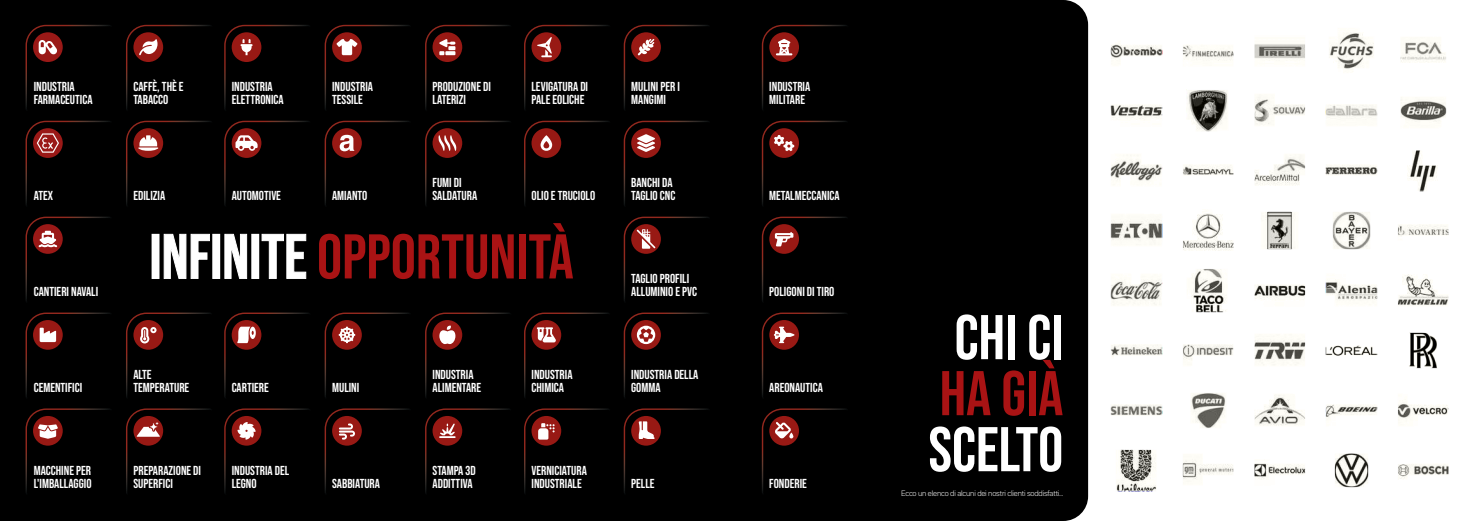
<style>
.page{position:relative;width:1474px;height:521px;background:#fff}
.page>*{position:absolute;margin:0;border:0;box-sizing:border-box;transform-origin:0 0}
.t1{font:700 63px "Bebas Neue Pro";color:#a91314}
.t2{font:700 63px "Bebas Neue Pro";color:#fff}
.t3{font:700 13.04px/13px "Bebas Neue Pro";color:#fff}
.t4{font:300 7px "Bw Seido Round DEMO";letter-spacing:-.025em;color:#fff}
.s1{color:#fff}
</style>
<div class="page">
<div style="left:737px;top:0;width:351px;height:521px;background:#000"></div>
<div style="left:0;top:0;width:737px;height:521px;background:#000"></div>
<img style="left:1255px;top:284px;width:48px;height:16px">
<img style="left:1327px;top:279px;width:48px;height:22px">
<div style="left:1325px;top:264px;width:52px;height:52px;border:1px solid #fff"></div>
<img style="left:1255px;top:154px;width:48px;height:32px">
<img style="left:1255px;top:394px;width:48px;height:32px">
<img style="left:1401px;top:97px;width:43px;height:25px">
<img style="left:1334px;top:213px;width:34px;height:35px">
<div style="left:1332px;top:211px;width:38px;height:39px;border:1px solid #fff"></div>
<img style="left:1327px;top:404px;width:48px;height:16px">
<img style="left:1399px;top:464px;width:48px;height:15px">
<img style="left:1112px;top:44px;width:48px;height:17px">
<img style="left:1112px;top:279px;width:48px;height:27px">
<div style="left:1110px;top:264px;width:52px;height:52px;border:1px solid #fff"></div>
<img style="left:1327px;top:105px;width:48px;height:15px">
<img style="left:1191px;top:394px;width:33px;height:32px">
<div style="left:1189px;top:392px;width:37px;height:36px;border:1px solid #fff"></div>
<img style="left:1112px;top:217px;width:48px;height:28px">
<div style="left:1110px;top:205px;width:52px;height:51px;border:1px solid #fff"></div>
<img style="left:1255px;top:463px;width:48px;height:17px">
<img style="left:1401px;top:40px;width:43px;height:23px">
<img style="left:1262px;top:213px;width:33px;height:35px">
<div style="left:1260px;top:211px;width:39px;height:39px;border:1px solid #fff"></div>
<img style="left:1327px;top:165px;width:48px;height:10px">
<img style="left:1184px;top:45px;width:48px;height:16px">
<img style="left:1330px;top:32px;width:42px;height:37px">
<img style="left:1184px;top:459px;width:48px;height:23px">
<div style="left:1182px;top:444px;width:52px;height:52px;border:1px solid #fff"></div>
<img style="left:1407px;top:152px;width:31px;height:37px">
<img style="left:1112px;top:344px;width:48px;height:12px">
<img style="left:1184px;top:344px;width:48px;height:17px">
<img style="left:1112px;top:154px;width:48px;height:31px">
<img style="left:1188px;top:91px;width:39px;height:39px">
<div style="left:1186px;top:89px;width:43px;height:43px;border:1px solid #fff"></div>
<img style="left:1327px;top:345px;width:48px;height:11px">
<img style="left:1184px;top:213px;width:48px;height:38px">
<img style="left:1399px;top:274px;width:48px;height:32px">
<img style="left:1399px;top:224px;width:48px;height:13px">
<img style="left:1255px;top:44px;width:48px;height:17px">
<div style="left:1253px;top:25px;width:52px;height:52px;border:1px solid #fff"></div>
<img style="left:1409px;top:334px;width:28px;height:32px">
<div style="left:1404px;top:332px;width:37px;height:36px;border:1px solid #fff"></div>
<img style="left:1184px;top:165px;width:48px;height:10px">
<img style="left:1112px;top:404px;width:48px;height:12px">
<img style="left:1255px;top:94px;width:48px;height:31px">
<img style="left:1255px;top:334px;width:48px;height:32px">
<div style="left:1253px;top:324px;width:52px;height:52px;border:1px solid #fff"></div>
<img style="left:1191px;top:270px;width:36px;height:40px">
<div style="left:1185px;top:268px;width:45px;height:44px;border:1px solid #fff"></div>
<img style="left:1117px;top:451px;width:38px;height:38px">
<div style="left:1115px;top:449px;width:42px;height:42px;border:1px solid #fff"></div>
<img style="left:1399px;top:400px;width:48px;height:21px">
<img style="left:1112px;top:104px;width:48px;height:16px">
<img style="left:1336px;top:455px;width:30px;height:30px">
<div style="left:1334px;top:453px;width:34px;height:34px;border:1px solid #fff"></div>
<svg style="left:761px;top:24px;width:89px;height:89px"></svg>
<svg style="left:126px;top:312px;width:85px;height:85px"></svg>
<svg style="left:761px;top:120px;width:89px;height:89px"></svg>
<svg style="left:224px;top:312px;width:85px;height:85px"></svg>
<svg style="left:761px;top:216px;width:89px;height:89px"></svg>
<svg style="left:324px;top:312px;width:86px;height:85px"></svg>
<svg style="left:761px;top:312px;width:89px;height:89px"></svg>
<svg style="left:761px;top:408px;width:89px;height:89px"></svg>
<svg style="left:524px;top:312px;width:85px;height:85px"></svg>
<svg style="left:25px;top:216px;width:85px;height:86px"></svg>
<svg style="left:25px;top:312px;width:86px;height:86px"></svg>
<svg style="left:25px;top:408px;width:86px;height:86px"></svg>
<svg style="left:126px;top:120px;width:85px;height:86px"></svg>
<svg style="left:224px;top:120px;width:85px;height:85px"></svg>
<svg style="left:524px;top:120px;width:85px;height:86px"></svg>
<svg style="left:425px;top:312px;width:85px;height:85px"></svg>
<svg style="left:324px;top:408px;width:86px;height:85px"></svg>
<svg style="left:224px;top:408px;width:85px;height:85px"></svg>
<svg style="left:425px;top:408px;width:85px;height:85px"></svg>
<svg style="left:524px;top:408px;width:85px;height:85px"></svg>
<svg style="left:126px;top:408px;width:85px;height:85px"></svg>
<svg style="left:25px;top:120px;width:85px;height:86px"></svg>
<svg style="left:524px;top:24px;width:85px;height:86px"></svg>
<svg style="left:425px;top:24px;width:85px;height:86px"></svg>
<svg style="left:25px;top:24px;width:85px;height:86px"></svg>
<svg style="left:126px;top:24px;width:85px;height:86px"></svg>
<svg style="left:224px;top:24px;width:85px;height:85px"></svg>
<svg style="left:324px;top:24px;width:86px;height:86px"></svg>
<svg style="left:623px;top:408px;width:86px;height:85px"></svg>
<svg style="left:623px;top:120px;width:86px;height:86px"></svg>
<svg style="left:623px;top:312px;width:86px;height:85px"></svg>
<svg style="left:425px;top:120px;width:85px;height:85px"></svg>
<svg style="left:623px;top:216px;width:86px;height:85px"></svg>
<svg style="left:623px;top:24px;width:86px;height:86px"></svg>
<svg style="left:324px;top:120px;width:85px;height:86px"></svg>
<p class="t3" style="left:133px;top:80px;width:52px">CAFFÈ, THÈ E<br>TABACCO</p>
<p class="t3" style="left:232px;top:80px;width:54px">INDUSTRIA<br>ELETTRONICA</p>
<p class="t3" style="left:34px;top:80px;width:60px">INDUSTRIA<br>FARMACEUTICA</p>
<p class="t3" style="left:769px;top:80px;width:43px">INDUSTRIA<br>MILITARE</p>
<p class="t3" style="left:332px;top:80px;width:43px">INDUSTRIA<br>TESSILE</p>
<p class="t3" style="left:432px;top:80px;width:60px">PRODUZIONE DI<br>LATERIZI</p>
<p class="t3" style="left:531px;top:80px;width:58px">LEVIGATURA DI<br>PALE EOLICHE</p>
<p class="t3" style="left:631px;top:80px;width:50px">MULINI PER I<br>MANGIMI</p>
<p class="t3" style="left:34px;top:189px;width:21px">ATEX</p>
<p class="t3" style="left:133px;top:189px;width:33px">EDILIZIA</p>
<p class="t3" style="left:631px;top:176px;width:46px">BANCHI DA<br>TAGLIO CNC</p>
<p class="t3" style="left:432px;top:176px;width:46px">FUMI DI<br>SALDATURA</p>
<p class="t3" style="left:232px;top:189px;width:51px">AUTOMOTIVE</p>
<p class="t3" style="left:769px;top:189px;width:72px">METALMECCANICA</p>
<p class="t3" style="left:531px;top:189px;width:65px">OLIO E TRUCIOLO</p>
<p class="t3" style="left:332px;top:189px;width:37px">AMIANTO</p>
<p class="t3" style="left:34px;top:285px;width:66px">CANTIERI NAVALI</p>
<h1 class="t1" style="left:149px;top:220px;width:425px"><span class="s1">INFINITE</span> OPPORTUNITÀ</h1>
<p class="t3" style="left:631px;top:272px;width:67px">TAGLIO PROFILI<br>ALLUMINIO E PVC</p>
<p class="t3" style="left:769px;top:285px;width:67px">POLIGONI DI TIRO</p>
<p class="t3" style="left:34px;top:381px;width:50px">CEMENTIFICI</p>
<p class="t3" style="left:133px;top:368px;width:57px">ALTE<br>TEMPERATURE</p>
<p class="t3" style="left:232px;top:381px;width:39px">CARTIERE</p>
<p class="t3" style="left:332px;top:381px;width:29px">MULINI</p>
<p class="t3" style="left:432px;top:368px;width:50px">INDUSTRIA<br>ALIMENTARE</p>
<p class="t3" style="left:531px;top:368px;width:43px">INDUSTRIA<br>CHIMICA</p>
<p class="t3" style="left:631px;top:368px;width:69px">INDUSTRIA DELLA<br>GOMMA</p>
<p class="t3" style="left:769px;top:381px;width:55px">AREONAUTICA</p>
<p class="t3" style="left:34px;top:464px;width:59px">MACCHINE PER<br>L'IMBALLAGGIO</p>
<p class="t3" style="left:133px;top:464px;width:69px">PREPARAZIONE DI<br>SUPERFICI</p>
<p class="t3" style="left:232px;top:464px;width:59px">INDUSTRIA DEL<br>LEGNO</p>
<p class="t3" style="left:332px;top:477px;width:49px">SABBIATURA</p>
<p class="t3" style="left:432px;top:464px;width:45px">STAMPA 3D<br>ADDITTIVA</p>
<p class="t3" style="left:531px;top:464px;width:57px">VERNICIATURA<br>INDUSTRIALE</p>
<p class="t3" style="left:631px;top:477px;width:25px">PELLE</p>
<p class="t3" style="left:769px;top:477px;width:39px">FONDERIE</p>
<h1 class="t2" style="left:954px;top:301px;width:110px">CHI CI</h1>
<h1 class="t1" style="left:939px;top:357px;width:125px">HA GIÀ</h1>
<h1 class="t2" style="left:928px;top:413px;width:136px">SCELTO</h1>
<p class="t4" style="left:901px;top:489px;width:164px">Ecco un elenco di alcuni dei nostri clienti soddisfatti...</p>
</div>
